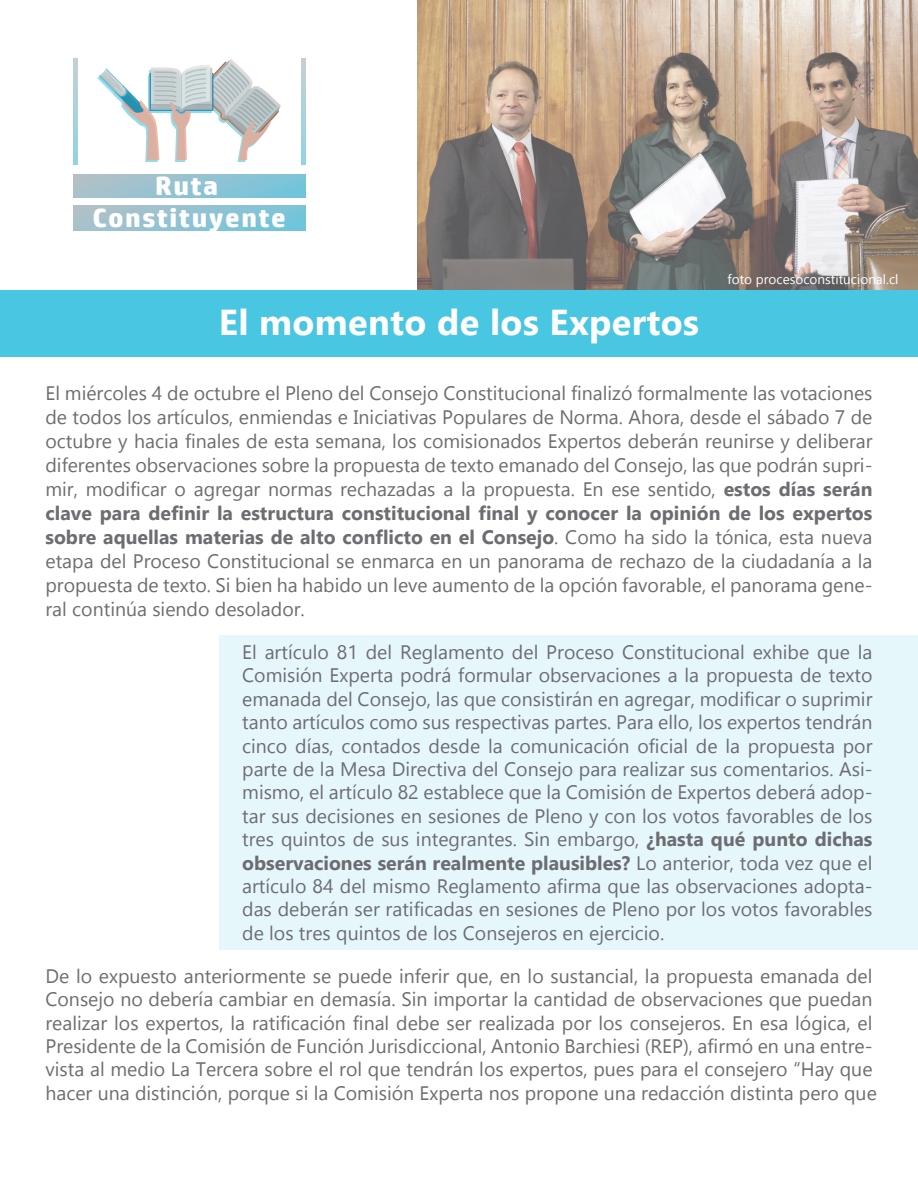
<style>
.page{position:relative;width:918px;height:1188px;background:#fff}
.page>*{position:absolute;margin:0;border:0;box-sizing:border-box;transform-origin:0 0}
.t1{font:700 36px "Gadugi";letter-spacing:.01em;color:#fff}
.t2{font:700 26.4px/32.2px "HP Simplified";letter-spacing:.05em;color:#fff;text-align:center;scale:1.1 1}
.t3{font:19.5px/23.4px "Gadugi";color:#6c6d70;text-align:justify}
.t4{font:13.5px "Gadugi";color:#fff}
.s1{font-weight:700}
</style>
<div class="page">
<img style="left:417px;top:0;width:501px;height:290px">
<div style="left:0;top:290px;width:918px;height:66px;background:#49c6e2"></div>
<div style="left:220px;top:635px;width:698px;height:315px;background:#e6f7fb"></div>
<div style="left:73px;top:174px;width:232px;height:26px;background:linear-gradient(to right,#b0c1c8,#74c5db)"></div>
<svg style="left:97px;top:59px;width:184px;height:102px"></svg>
<div style="left:73px;top:204px;width:232px;height:26px;background:linear-gradient(to right,#afc1c8,#74c5db)"></div>
<div style="left:67px;top:198px;width:244px;height:7px;background:#fff"></div>
<svg style="left:73px;top:59px;width:4px;height:105px"></svg>
<svg style="left:301px;top:59px;width:4px;height:105px"></svg>
<h2 class="t2" style="left:93px;top:169px;width:177px">Ruta<br>Constituyente</h2>
<h1 class="t1" style="left:219px;top:301px;width:482px">El momento de los Expertos</h1>
<p class="t4" style="left:728px;top:271px;width:172px">foto procesoconstitucional.cl</p>
<p class="t3" style="left:45px;top:381px;width:829px;line-height:24px">El miércoles 4 de octubre el Pleno del Consejo Constitucional finalizó formalmente las votaciones de todos los artículos, enmiendas e Iniciativas Populares de Norma. Ahora, desde el sábado 7 de octubre y hacia finales de esta semana, los comisionados Expertos deberán reunirse y deliberar diferentes observaciones sobre la propuesta de texto emanado del Consejo, las que podrán supri&shy;mir, modificar o agregar normas rechazadas a la propuesta. En ese sentido, <span class="s1">estos días serán clave para definir la estructura constitucional final y conocer la opinión de los expertos sobre aquellas materias de alto conflicto en el Consejo</span>. Como ha sido la tónica, esta nueva etapa del Proceso Constitucional se enmarca en un panorama de rechazo de la ciudadanía a la propuesta de texto. Si bien ha habido un leve aumento de la opción favorable, el panorama gene&shy;ral continúa siendo desolador.</p>
<p class="t3" style="left:242px;top:640px;width:632px">El artículo 81 del Reglamento del Proceso Constitucional exhibe que la Comisión Experta podrá formular observaciones a la propuesta de texto emanada del Consejo, las que consistirán en agregar, modificar o suprimir tanto artículos como sus respectivas partes. Para ello, los expertos tendrán cinco días, contados desde la comunicación oficial de la propuesta por parte de la Mesa Directiva del Consejo para realizar sus comentarios. Asi&shy;mismo, el artículo 82 establece que la Comisión de Expertos deberá adop&shy;tar sus decisiones en sesiones de Pleno y con los votos favorables de los tres quintos de sus integrantes. Sin embargo, <span class="s1">¿hasta qué punto dichas observaciones serán realmente plausibles?</span> Lo anterior, toda vez que el artículo 84 del mismo Reglamento afirma que las observaciones adopta&shy;das deberán ser ratificadas en sesiones de Pleno por los votos favorables de los tres quintos de los Consejeros en ejercicio.</p>
<p class="t3" style="left:45px;top:964px;width:833px;text-align:left">De lo expuesto anteriormente se puede inferir que, en lo sustancial, la propuesta emanada del Consejo no debería cambiar en demasía. Sin importar la cantidad de observaciones que puedan realizar los expertos, la ratificación final debe ser realizada por los consejeros. En esa lógica, el Presidente de la Comisión de Función Jurisdiccional, Antonio Barchiesi (REP), afirmó en una entre&shy;vista al medio La Tercera sobre el rol que tendrán los expertos, pues para el consejero “Hay que hacer una distinción, porque si la Comisión Experta nos propone una redacción distinta pero que</p>
</div>
